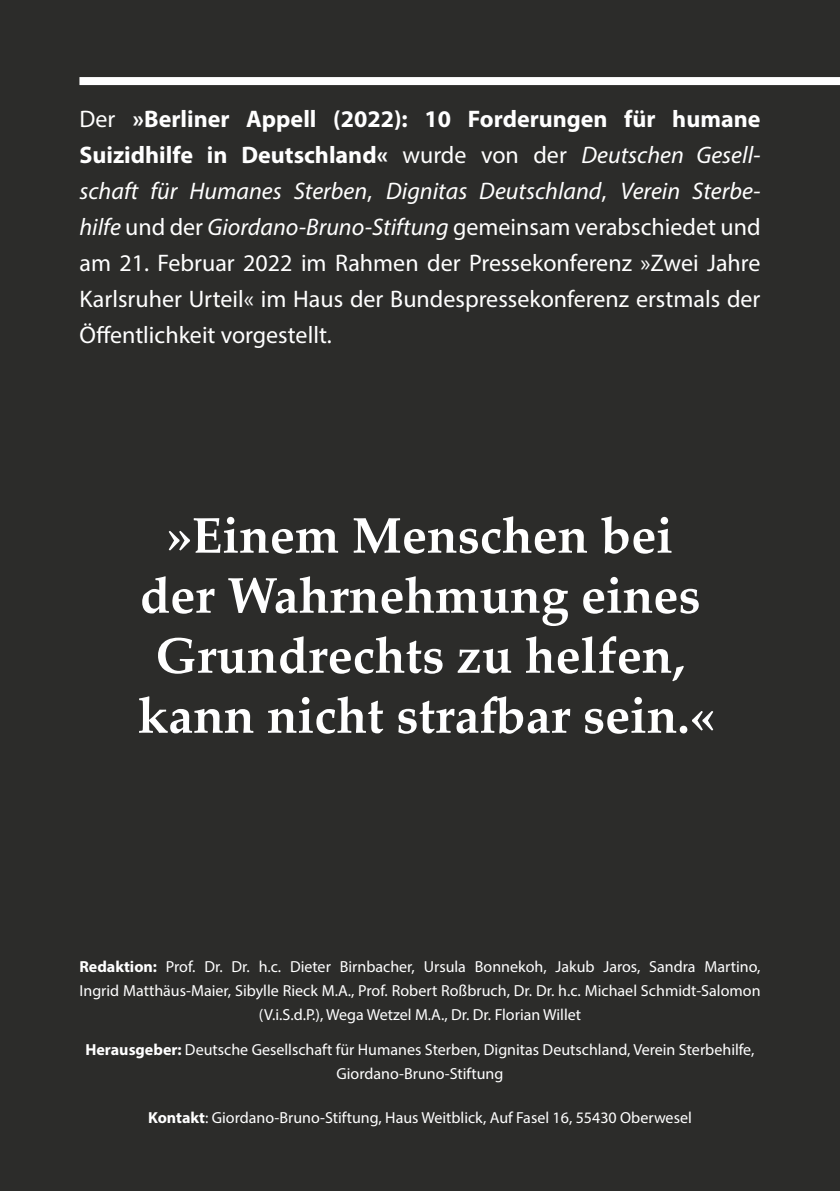
<style>
.page{position:relative;width:840px;height:1191px;background:#fff}
.page>*{position:absolute;margin:0;border:0;box-sizing:border-box;transform-origin:0 0}
.t1{font:700 50px/60px "Palatino Linotype";color:#fff;text-align:center}
.t2{font:24px/36px "Myriad Pro";color:#fff;text-align:justify}
.t3{font:16px/24px "Myriad Pro";color:#fff;text-align:center}
.s1{font-weight:700}
.s2{font-style:italic}
</style>
<div class="page">
<div style="left:0;top:0;width:839px;height:1191px;background:#2c2c2a"></div>
<div style="left:79px;top:77px;width:760px;height:8px;background:#fff"></div>
<p class="t2" style="left:79px;top:101px;width:682px">Der <span class="s1">»Berliner Appell (2022): 10 Forderungen für humane Suizidhilfe in Deutschland«</span> wurde von der <span class="s2">Deutschen Gesell&shy;schaft für Humanes Sterben</span>, <span class="s2">Dignitas Deutschland</span>, <span class="s2">Verein Sterbe&shy;hilfe</span> und der <span class="s2">Giordano-Bruno-Stiftung</span> gemeinsam verabschiedet und am 21. Februar 2022 im Rahmen der Pressekonferenz »Zwei Jahre Karlsruher Urteil« im Haus der Bundespressekonferenz erstmals der Öffentlichkeit vorgestellt.</p>
<h1 class="t1" style="left:138px;top:504px;width:578px">»Einem Menschen bei der Wahrnehmung eines<br>Grundrechts zu helfen, kann nicht strafbar sein.«</h1>
<p class="t3" style="left:79px;top:954px;width:682px"><span class="s1">Redaktion:</span> Prof. Dr. Dr. h.c. Dieter Birnbacher, Ursula Bonnekoh, Jakub Jaros, Sandra Martino,<br>Ingrid Matthäus-Maier, Sibylle Rieck M.A., Prof. Robert Roßbruch, Dr. Dr. h.c. Michael Schmidt-Salomon (V.i.S.d.P.), Wega Wetzel M.A., Dr. Dr. Florian Willet</p>
<p class="t3" style="left:85px;top:1037px;width:670px"><span class="s1">Herausgeber:</span> Deutsche Gesellschaft für Humanes Sterben, Dignitas Deutschland, Verein Sterbehilfe,<br>Giordano-Bruno-Stiftung</p>
<p class="t3" style="left:148px;top:1105px;width:545px"><span class="s1">Kontakt</span>: Giordano-Bruno-Stiftung, Haus Weitblick, Auf Fasel 16, 55430 Oberwesel</p>
</div>
